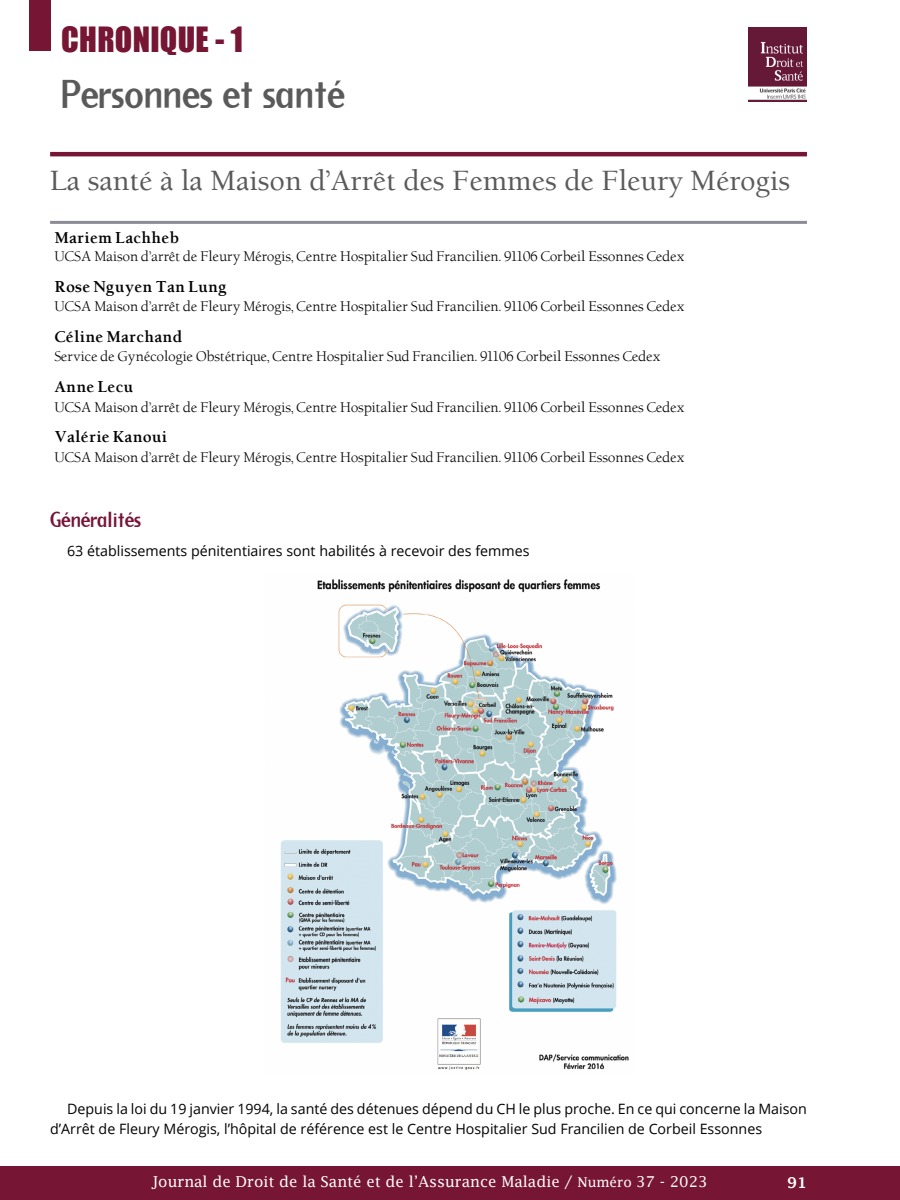
<style>
.page{position:relative;width:900px;height:1200px;background:#fff}
.page>*{position:absolute;margin:0;border:0;box-sizing:border-box;transform-origin:0 0}
.t1{font:45px "Berkeley";color:#5a5a5a}
.t2{font:31.95px "Impact";letter-spacing:.01em;color:#761534}
.RTDS_TC2{font:500 30px "Berkeley";color:#5a5a5a}
.RTDS_TA1{font:24px "Berkeley";color:#761534}
.t3{font:15px "Lucida Fax";color:#fff}
.RTDS_AN{font:700 15px "Berkeley Oldstyle";color:#000}
.RTDS_ANP{font:700 15px "Berkeley Oldstyle";color:#000}
.t4{font:600 15px "Lucida Fax";color:#fff}
.RTDS_Texte{font:14.25px/20.2px "Open Sans";color:#000}
.RTDS_AF{font:13.5px "Berkeley Oldstyle";color:#000}
.t5{font:13.5px "Lucida Fax";color:#fff}
</style>
<div class="page">
<div style="left:0;top:1167px;width:900px;height:33px;background:#761534"></div>
<div style="left:30px;top:0;width:21px;height:51px;background:#761534"></div>
<img style="left:749px;top:27px;width:58px;height:75px">
<hr style="left:50px;top:152px;width:757px;height:4px;background:#761534">
<hr style="left:50px;top:221px;width:757px;height:3px;background:#8c8c96">
<img style="left:280px;top:579px;width:349px;height:491px">
<h2 class="t2" style="left:61px;top:14px;width:183px">CHRONIQUE - 1</h2>
<h1 class="t1" style="left:62px;top:73px;width:285px">Personnes et santé</h1>
<p class="RTDS_TC2" style="left:50px;top:165px;width:741px">La santé à la Maison d’Arrêt des Femmes de Fleury Mérogis</p>
<p class="RTDS_ANP" style="left:54px;top:228px;width:126px">Mariem Lachheb</p>
<p class="RTDS_AF" style="left:54px;top:249px;width:632px">UCSA Maison d’arrêt de Fleury Mérogis, Centre Hospitalier Sud Francilien. 91106 Corbeil Essonnes Cedex</p>
<p class="RTDS_AN" style="left:54px;top:277px;width:174px">Rose Nguyen Tan Lung</p>
<p class="RTDS_AF" style="left:54px;top:299px;width:632px">UCSA Maison d’arrêt de Fleury Mérogis, Centre Hospitalier Sud Francilien. 91106 Corbeil Essonnes Cedex</p>
<p class="RTDS_AN" style="left:54px;top:327px;width:130px">Céline Marchand</p>
<p class="RTDS_AF" style="left:54px;top:349px;width:608px">Service de Gynécologie Obstétrique, Centre Hospitalier Sud Francilien. 91106 Corbeil Essonnes Cedex</p>
<p class="RTDS_AN" style="left:54px;top:377px;width:81px">Anne Lecu</p>
<p class="RTDS_AF" style="left:54px;top:399px;width:632px">UCSA Maison d’arrêt de Fleury Mérogis, Centre Hospitalier Sud Francilien. 91106 Corbeil Essonnes Cedex</p>
<p class="RTDS_AN" style="left:54px;top:427px;width:115px">Valérie Kanoui</p>
<p class="RTDS_AF" style="left:54px;top:449px;width:632px">UCSA Maison d’arrêt de Fleury Mérogis, Centre Hospitalier Sud Francilien. 91106 Corbeil Essonnes Cedex</p>
<p class="RTDS_TA1" style="left:50px;top:508px;width:92px">Généralités</p>
<p class="RTDS_Texte" style="left:67px;top:540px;width:464px">63 établissements pénitentiaires sont habilités à recevoir des femmes</p>
<p class="RTDS_Texte" style="left:50px;top:1098px;width:758px;text-indent:17px">Depuis la loi du 19 janvier 1994, la santé des détenues dépend du CH le plus proche. En ce qui concerne la Maison d’Arrêt de Fleury Mérogis, l’hôpital de référence est le Centre Hospitalier Sud Francilien de Corbeil Essonnes</p>
<p class="t3" style="left:152px;top:1173px;width:422px">Journal de Droit de la S nté et de l’Assurance Maladie /</p>
<p class="t3" style="left:172px;top:1173px;width:422px">Journal de Droit de la Santé et de l’Assurance Maladie /</p>
<p class="t3" style="left:636px;top:1173px;width:73px">37 - 20 3</p>
<p class="t3" style="left:656px;top:1173px;width:73px">19 - 2018</p>
<p class="t4" style="left:787px;top:1174px;width:21px">91</p>
<p class="t5" style="left:577px;top:1175px;width:56px">Numéro</p>
<p class="t5" style="left:597px;top:1175px;width:56px">Numéro</p>
</div>
